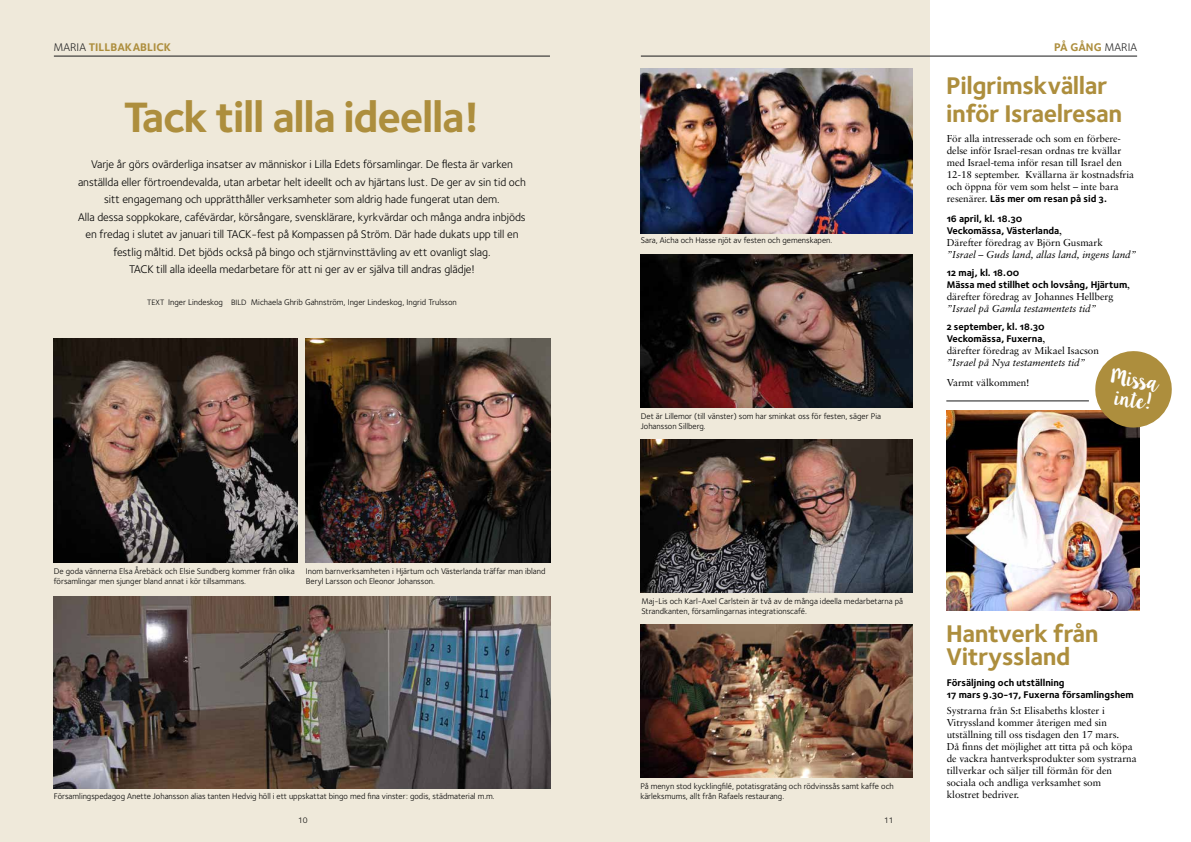
<style>
.page{position:relative;width:1191px;height:842px;background:#fff}
.page>*{position:absolute;margin:0;border:0;box-sizing:border-box;transform-origin:0 0}
.t1{font:44px "Foundry Sterling Bold OSF";letter-spacing:-.03em;color:#ad8e3d}
.t2{font:25px/23.1px "Foundry Sterling Bold OSF";letter-spacing:-.015em;color:#ad8e3d}
.t3{font:18.3px/20.1px "Lilly Belle";color:#fff;text-align:center}
.t4{font:11.5px/17.5px "Foundry Sterling";letter-spacing:-.005em;color:#000;text-align:center}
.t5{font:11.5px "Foundry Sterling Bold OSF";color:#ad8e3d}
.t6{font:10px/12px "Sabon";letter-spacing:-.005em;color:#000}
.t7{font:10px/12px "Foundry Sterling Bold OSF";letter-spacing:-.005em;color:#000}
.t8{font:italic 10px "Sabon";letter-spacing:-.005em;color:#000}
.t9{font:8.5px/10.2px "Foundry Sterling";color:#000}
.t10{font:8.2px "Foundry Sterling";color:#000}
.s1{font-family:"Foundry Sterling";color:#292929}
.s2{font-size:8px}
.s3{font-family:"Sabon"}
</style>
<div class="page">
<div style="left:0;top:0;width:930px;height:842px;background:#efe9da"></div>
<hr style="left:54px;top:56px;width:496px;height:1px;background:#191919">
<hr style="left:641px;top:56px;width:496px;height:1px;background:#191919">
<img style="left:54px;top:338px;width:244px;height:224px">
<img style="left:306px;top:338px;width:244px;height:225px">
<img style="left:641px;top:254px;width:271px;height:154px">
<img style="left:641px;top:439px;width:271px;height:154px">
<img style="left:641px;top:624px;width:271px;height:154px">
<img style="left:946px;top:411px;width:194px;height:200px">
<hr style="left:946px;top:401px;width:143px;height:1px;background:#191919">
<svg style="left:1092px;top:351px;width:80px;height:79px"></svg>
<img style="left:641px;top:69px;width:271px;height:164px">
<img style="left:54px;top:596px;width:496px;height:192px">
<h3 class="t5" style="left:53px;top:39px;width:119px"><span class="s1">MARIA</span> TILLBAKABLICK</h3>
<h3 class="t5" style="left:1054px;top:39px;width:84px">PÅ GÅNG <span class="s1">MARIA</span></h3>
<h1 class="t1" style="left:124px;top:86px;width:358px">Tack till alla ideella!</h1>
<p class="t4" style="left:78px;top:155px;width:449px">Varje år görs ovärderliga insatser av människor i Lilla Edets församlingar. De flesta är varken anställda eller förtroendevalda, utan arbetar helt ideellt och av hjärtans lust. De ger av sin tid och sitt engagemang och upprätthåller verksamheter som aldrig hade fungerat utan dem.<br>Alla dessa soppkokare, cafévärdar, körsångare, svensklärare, kyrkvärdar och många andra inbjöds en fredag i slutet av januari till TACK-fest på Kompassen på Ström. Där hade dukats upp till en festlig måltid. Det bjöds också på bingo och stjärnvinsttävling av ett ovanligt slag.<br>TACK till alla ideella medarbetare för att ni ger av er själva till andras glädje!</p>
<p class="t9" style="left:147px;top:296px;width:311px"><span class="s2">TEXT</span> Inger Lindeskog <span class="s2">BILD</span> Michaela Ghrib Gahnström, Inger Lindeskog, Ingrid Trulsson</p>
<p class="t9" style="left:641px;top:235px;width:193px">Sara, Aicha och Hasse njöt av festen och gemenskapen.</p>
<p class="t9" style="left:641px;top:410px;width:242px">Det är Lillemor (till vänster) som har sminkat oss för festen, säger Pia<br>Johansson Sillberg.</p>
<h2 class="t2" style="left:946px;top:71px;width:178px;line-height:28px">Pilgrimskvällar inför Israelresan</h2>
<p class="t6" style="left:946px;top:133px;width:189px">För alla intresserade och som en förbere&shy;delse inför Israel-resan ordnas tre kvällar med Israel-tema inför resan till Israel den 12-18 september. Kvällarna är kostnadsfria och öppna för vem som helst – inte bara</p>
<p class="t7" style="left:946px;top:189px;width:162px;line-height:20px"><span class="s3">resenärer.</span> Läs mer om resan på sid 3.<br>16 april, kl. 18.30</p>
<p class="t7" style="left:946px;top:225px;width:117px">Veckomässa, Västerlanda<span class="s3">,</span></p>
<p class="t6" style="left:946px;top:237px;width:158px">Därefter föredrag av Björn Gusmark</p>
<p class="t8" style="left:946px;top:249px;width:191px">”Israel – Guds land, allas land, ingens land”</p>
<p class="t7" style="left:946px;top:267px;width:185px">12 maj, kl. 18.00<br>Mässa med stillhet och lovsång, Hjärtum<span class="s3">,</span></p>
<p class="t6" style="left:946px;top:291px;width:168px">därefter föredrag av Johannes Hellberg</p>
<p class="t8" style="left:946px;top:303px;width:151px">”Israel på Gamla testamentets tid”</p>
<p class="t7" style="left:946px;top:321px;width:100px">2 september, kl. 18.30<br>Veckomässa, Fuxerna<span class="s3">,</span></p>
<p class="t6" style="left:946px;top:345px;width:154px">därefter föredrag av Mikael Isacson</p>
<p class="t8" style="left:946px;top:357px;width:140px">”Israel på Nya testamentets tid”</p>
<p class="t6" style="left:946px;top:377px;width:84px">Varmt välkommen!</p>
<h3 class="t3" style="left:1112px;top:366px;width:51px;rotate:9deg">Missa inte!</h3>
<p class="t9" style="left:54px;top:566px;width:242px">De goda vännerna Elsa Årebäck och Elsie Sundberg kommer från olika församlingar men sjunger bland annat i kör tillsammans.</p>
<p class="t9" style="left:306px;top:566px;width:241px">Inom barnverksamheten i Hjärtum och Västerlanda träffar man ibland<br>Beryl Larsson och Eleonor Johansson.</p>
<p class="t9" style="left:641px;top:595px;width:263px">Maj-Lis och Karl-Axel Carlstein är två av de många ideella medarbetarna på<br>Strandkanten, församlingarnas integrationscafé.</p>
<p class="t9" style="left:640px;top:781px;width:255px">På menyn stod kycklingfilé, potatisgratäng och rödvinssås samt kaffe och</p>
<p class="t9" style="left:54px;top:791px;width:442px">Församlingspedagog Anette Johansson alias tanten Hedvig höll i ett uppskattat bingo med fina vinster: godis, städmaterial m.m.</p>
<p class="t9" style="left:640px;top:791px;width:145px">kärleksmums, allt från Rafaels restaurang.</p>
<p class="t10" style="left:298px;top:814px;width:11px">10</p>
<p class="t10" style="left:884px;top:814px;width:11px">11</p>
<h2 class="t2" style="left:946px;top:621px;width:154px">Hantverk från<br>Vitryssland</h2>
<p class="t7" style="left:946px;top:676px;width:188px">Försäljning och utställning<br>17 mars 9.30-17, Fuxerna församlingshem</p>
<p class="t6" style="left:946px;top:704px;width:191px">Systrarna från S:t Elisabeths kloster i Vitryssland kommer återigen med sin utställning till oss tisdagen den 17 mars.<br>Då finns det möjlighet att titta på och köpa de vackra hantverksprodukter som systrarna tillverkar och säljer till förmån för den sociala och andliga verksamhet som<br>klostret bedriver.</p>
</div>
